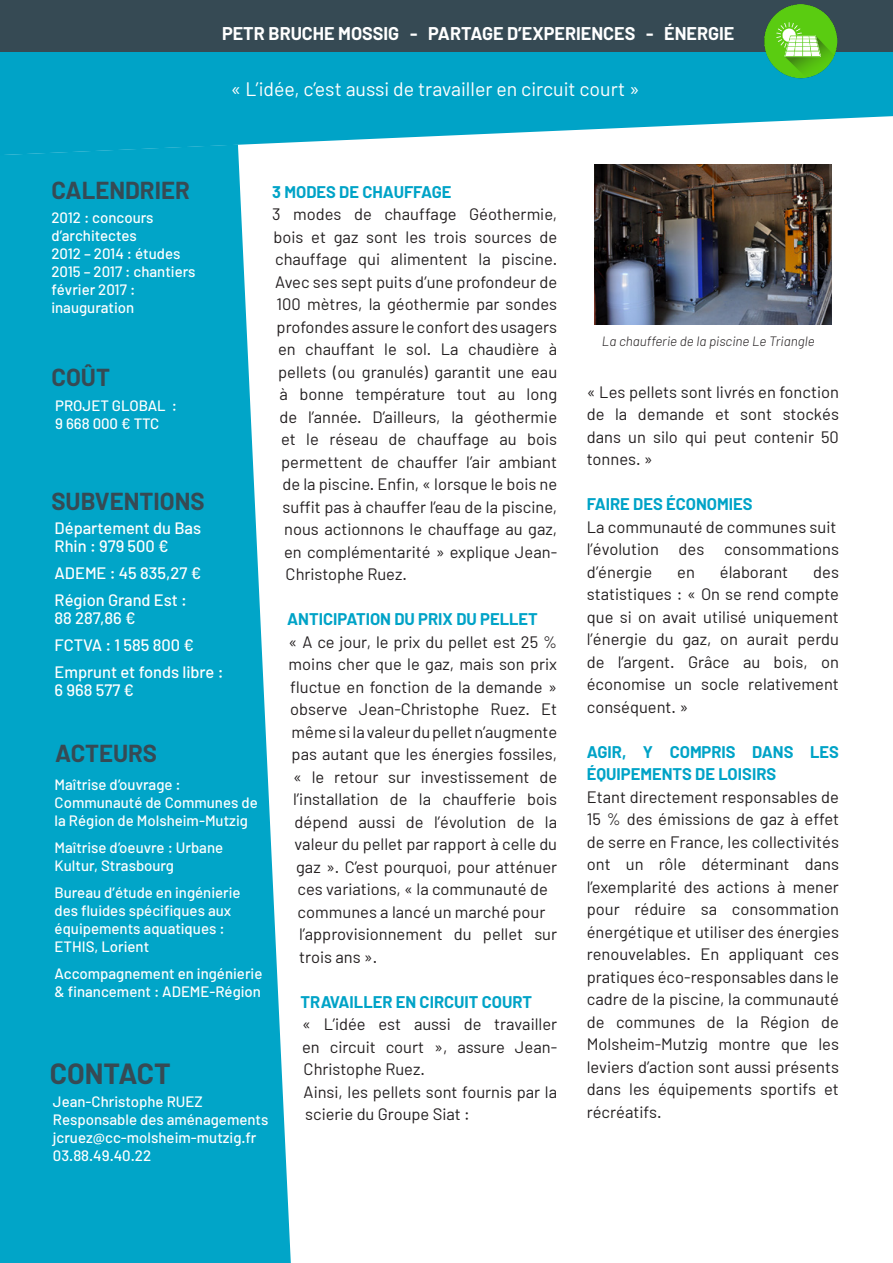
<style>
.page{position:relative;width:893px;height:1263px;background:#fff}
.page>*{position:absolute;margin:0;border:0;box-sizing:border-box;transform-origin:0 0}
.t1{font:700 28.5px "Barlow";letter-spacing:-.005em;color:#364a54}
.t2{font:700 24px "Barlow";color:#364a54}
.t3{font:19.5px "Barlow";color:#fff}
.t4{font:700 18px "Barlow";color:#fff}
.t5{font:16.5px/22.5px "Barlow";color:#231f20;text-align:justify}
.t6{font:700 16.5px/22.5px "Barlow";color:#00a3c7}
.t7{font:500 16.5px/27px "Barlow";color:#fff}
.t8{font:500 15px/18px "Barlow";color:#fff}
.t9{font:italic 300 13.5px "Barlow";color:#231f20}
</style>
<div class="page">
<svg style="left:0;top:158px;width:291px;height:1105px;background:#18adcc"></svg>
<svg style="left:0;top:52px;width:893px;height:106px;fill:#00a3c7"></svg>
<div style="left:0;top:0;width:893px;height:52px;background:#364a54"></div>
<img style="left:594px;top:165px;width:238px;height:159px">
<img style="left:761px;top:5px;width:78px;height:74px">
<p class="t4" style="left:222px;top:22px;width:514px">PETR BRUCHE MOSSIG - PARTAGE D’EXPERIENCES - ÉNERGIE</p>
<p class="t3" style="left:231px;top:77px;width:410px">« L’idée, c’est aussi de travailler en circuit court »</p>
<h2 class="t2" style="left:51px;top:176px;width:140px">CALENDRIER</h2>
<p class="t8" style="left:51px;top:208px;width:146px">2012 : concours d’architectes<br>2012 – 2014 : études<br>2015 – 2017 : chantiers février 2017 : inauguration</p>
<p class="t6" style="left:272px;top:181px;width:181px">3 MODES DE CHAUFFAGE</p>
<p class="t5" style="left:272px;top:203px;width:287px">3 modes de chauffage Géothermie,</p>
<p class="t5" style="left:274px;top:225px;width:285px">bois et gaz sont les trois sources de</p>
<p class="t5" style="left:275px;top:248px;width:284px">chauffage qui alimentent la piscine.</p>
<p class="t5" style="left:275px;top:270px;width:284px">Avec ses sept puits d’une profondeur de</p>
<p class="t5" style="left:277px;top:293px;width:282px">100 mètres, la géothermie par sondes</p>
<p class="t5" style="left:277px;top:315px;width:282px">profondes assure le confort des usagers</p>
<p class="t5" style="left:278px;top:338px;width:281px">en chauffant le sol. La chaudière à</p>
<p class="t5" style="left:278px;top:360px;width:281px">pellets (ou granulés) garantit une eau</p>
<p class="t5" style="left:280px;top:383px;width:279px">à bonne température tout au long</p>
<p class="t5" style="left:280px;top:405px;width:279px">de l’année. D’ailleurs, la géothermie</p>
<p class="t5" style="left:281px;top:428px;width:278px">et le réseau de chauffage au bois</p>
<p class="t5" style="left:281px;top:450px;width:277px">permettent de chauffer l’air ambiant</p>
<p class="t5" style="left:283px;top:473px;width:276px">de la piscine. Enfin, « lorsque le bois ne</p>
<p class="t5" style="left:283px;top:495px;width:276px">suffit pas à chauffer l’eau de la piscine,</p>
<p class="t5" style="left:284px;top:518px;width:275px">nous actionnons le chauffage au gaz,</p>
<p class="t5" style="left:284px;top:540px;width:274px">en complémentarité » explique Jean-</p>
<p class="t5" style="left:286px;top:563px;width:123px">Christophe Ruez.</p>
<p class="t6" style="left:287px;top:608px;width:252px">ANTICIPATION DU PRIX DU PELLET</p>
<p class="t5" style="left:289px;top:630px;width:270px">« A ce jour, le prix du pellet est 25 %</p>
<p class="t5" style="left:289px;top:653px;width:270px">moins cher que le gaz, mais son prix</p>
<p class="t5" style="left:290px;top:675px;width:268px">fluctue en fonction de la demande »</p>
<p class="t5" style="left:290px;top:698px;width:268px">observe Jean-Christophe Ruez. Et</p>
<p class="t5" style="left:292px;top:720px;width:267px">même si la valeur du pellet n’augmente</p>
<p class="t5" style="left:292px;top:743px;width:267px">pas autant que les énergies fossiles,</p>
<p class="t5" style="left:293px;top:765px;width:265px">« le retour sur investissement de</p>
<p class="t5" style="left:293px;top:788px;width:265px">l’installation de la chaufferie bois</p>
<p class="t5" style="left:295px;top:810px;width:264px">dépend aussi de l’évolution de la</p>
<p class="t5" style="left:295px;top:833px;width:264px">valeur du pellet par rapport à celle du</p>
<p class="t5" style="left:296px;top:855px;width:263px">gaz ». C’est pourquoi, pour atténuer</p>
<p class="t5" style="left:298px;top:878px;width:252px">ces variations, « la communauté de</p>
<p class="t5" style="left:298px;top:900px;width:249px">communes a lancé un marché pour</p>
<p class="t5" style="left:299px;top:923px;width:259px">l’approvisionnement du pellet sur</p>
<p class="t5" style="left:299px;top:945px;width:80px">trois ans ».</p>
<p class="t6" style="left:301px;top:991px;width:233px">TRAVAILLER EN CIRCUIT COURT</p>
<p class="t5" style="left:302px;top:1013px;width:257px;text-align:left">« L’idée est aussi de travailler en circuit court », assure Jean-<br>Christophe Ruez.<br>Ainsi, les pellets sont fournis par la scierie du Groupe Siat :</p>
<h2 class="t2" style="left:51px;top:362px;width:60px">COÛT</h2>
<p class="t8" style="left:55px;top:396px;width:123px">PROJET GLOBAL :<br>9 668 000 € TTC</p>
<h2 class="t2" style="left:51px;top:486px;width:155px">SUBVENTIONS</h2>
<p class="t7" style="left:55px;top:519px;width:148px;line-height:18px">Département du Bas<br>Rhin : 979 500 €</p>
<p class="t7" style="left:55px;top:559px;width:148px">ADEME : 45 835,27 €<br>Région Grand Est :</p>
<p class="t7" style="left:55px;top:604px;width:170px">88 287,86 €<br>FCTVA : 1 585 800 €<br>Emprunt et fonds libre :</p>
<p class="t7" style="left:55px;top:676px;width:81px">6 968 577 €</p>
<h2 class="t2" style="left:55px;top:738px;width:104px">ACTEURS</h2>
<p class="t8" style="left:55px;top:775px;width:205px">Maîtrise d’ouvrage :<br>Communauté de Communes de la Région de Molsheim-Mutzig</p>
<p class="t8" style="left:55px;top:838px;width:170px">Maîtrise d’oeuvre : Urbane<br>Kultur, Strasbourg</p>
<p class="t8" style="left:55px;top:883px;width:188px">Bureau d’étude en ingénierie des fluides spécifiques aux équipements aquatiques :<br>ETHIS, Lorient</p>
<p class="t8" style="left:55px;top:964px;width:209px">Accompagnement en ingénierie &amp; financement : ADEME-Région</p>
<h1 class="t1" style="left:50px;top:1056px;width:122px">CONTACT</h1>
<p class="t8" style="left:53px;top:1092px;width:217px">Jean-Christophe RUEZ<br>Responsable des aménagements jcruez@cc-molsheim-mutzig.fr<br>03.88.49.40.22</p>
<p class="t9" style="left:602px;top:332px;width:214px">La chaufferie de la piscine Le Triangle</p>
<p class="t5" style="left:587px;top:380px;width:254px">« Les pellets sont livrés en fonction de la demande et sont stockés dans un silo qui peut contenir 50 tonnes. »</p>
<p class="t6" style="left:587px;top:493px;width:167px">FAIRE DES ÉCONOMIES</p>
<p class="t5" style="left:587px;top:515px;width:254px;text-align:left">La communauté de communes suit l’évolution des consommations d’énergie</p>
<p class="t5" style="left:677px;top:560px;width:19px">en</p>
<p class="t5" style="left:720px;top:560px;width:70px">élaborant</p>
<p class="t5" style="left:587px;top:560px;width:254px;text-indent:226px">des statistiques : « On se rend compte que si on avait utilisé uniquement l’énergie du gaz, on aurait perdu de l’argent. Grâce au bois, on économise un socle relativement conséquent. »</p>
<p class="t6" style="left:587px;top:740px;width:254px">AGIR, Y COMPRIS DANS LES<br>ÉQUIPEMENTS DE LOISIRS</p>
<p class="t5" style="left:587px;top:785px;width:254px">Etant directement responsables de 15 % des émissions de gaz à effet de serre en France, les collectivités ont un rôle déterminant dans l’exemplarité des actions à mener pour réduire sa consommation énergétique et utiliser des énergies renouvelables. En appliquant ces pratiques éco-responsables dans le cadre de la piscine, la communauté de communes de la Région de Molsheim-Mutzig montre que les leviers d’action sont aussi présents dans les équipements sportifs et récréatifs.</p>
</div>
